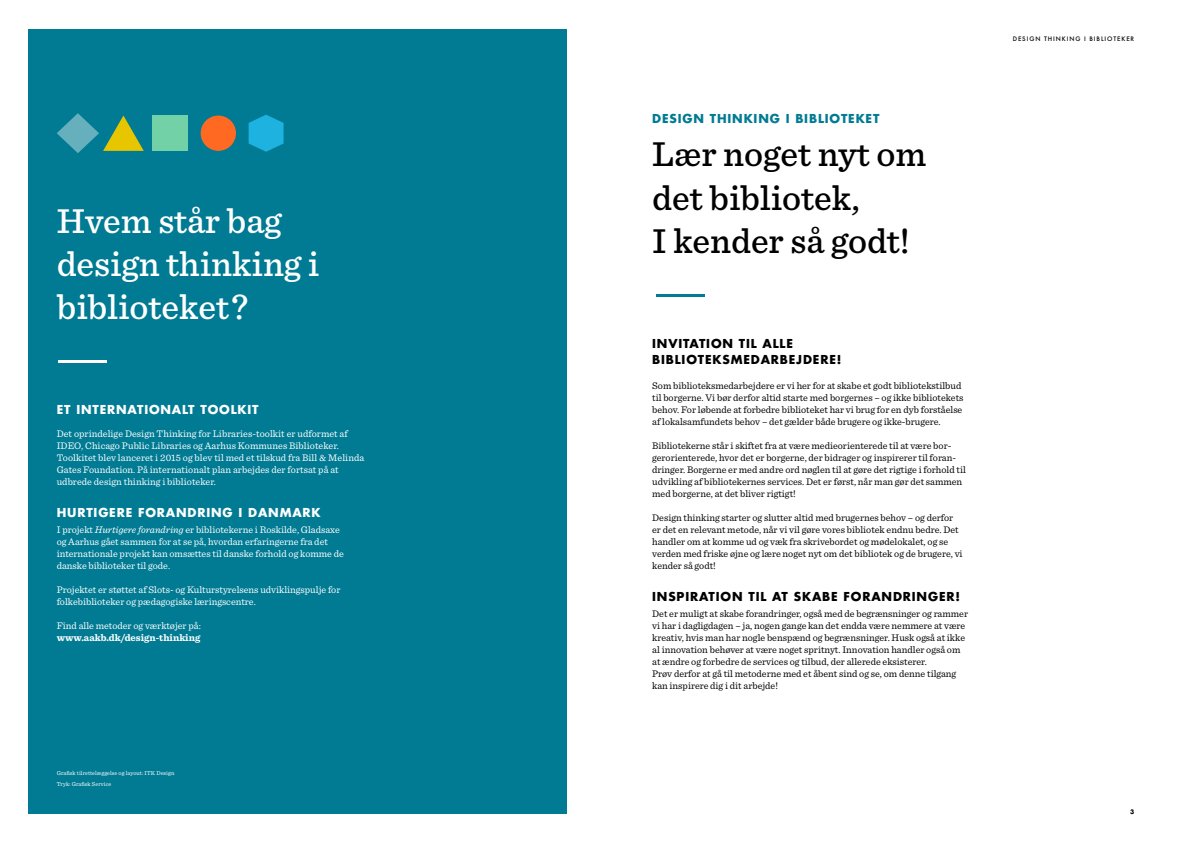
<style>
.page{position:relative;width:1191px;height:842px;background:#fff}
.page>*{position:absolute;margin:0;border:0;box-sizing:border-box;transform-origin:0 0}
.t1{font:500 36px/43.2px "Sentinel";color:#000}
.t2{font:500 36px/43.2px "Sentinel";color:#fff}
.t3{font:500 36px "Sentinel";color:#fff;scale:2 1}
.t4{font:500 36px "Sentinel";color:#007b93;scale:2 1}
.t5{font:700 12px/16px "Futura Std";letter-spacing:.07em;color:#000}
.t6{font:700 12px "Futura Std";letter-spacing:.07em;color:#fff}
.t7{font:700 12px "Futura Std";letter-spacing:.07em;color:#007b93}
.t8{font:10px/12px "Sentinel";color:#000}
.t9{font:10px/12px "Sentinel";color:#fff}
.t10{font:700 10px "Sentinel";color:#fff}
.t11{font:6px/11px "Sentinel";letter-spacing:.01em;color:#fff}
.t12{font:500 6px "Futura";letter-spacing:.15em;color:#000}
.t13{font:700 6px "Futura Std";color:#000}
.s1{font-style:italic}
</style>
<div class="page">
<div style="left:28px;top:29px;width:539px;height:785px;background:#007b93"></div>
<div style="left:201px;top:116px;width:35px;height:35px;background:#ff6922;border-radius:50%"></div>
<div style="left:153px;top:116px;width:35px;height:35px;background:#72d1a7"></div>
<svg style="left:57px;top:113px;width:87px;height:40px"></svg>
<svg style="left:249px;top:115px;width:34px;height:37px"></svg>
<h1 class="t2" style="left:57px;top:197px;width:264px">Hvem står bag design thinking i biblioteket ?</h1>
<h1 class="t3" style="left:54px;top:331px;width:30px">—</h1>
<p class="t6" style="left:57px;top:402px;width:203px">ET INTERNATIONALT TOOLKIT</p>
<p class="t9" style="left:57px;top:427px;width:309px">Det oprindelige Design Thinking for Libraries-toolkit er udformet af IDEO, Chicago Public Libraries og Aarhus Kommunes Biblioteker.<br>Toolkitet blev lanceret i 2015 og blev til med et tilskud fra Bill &amp; Melinda Gates Foundation. På internationalt plan arbejdes der fortsat på at udbrede design thinking i biblioteker.</p>
<p class="t6" style="left:57px;top:505px;width:265px">HURTIGERE FORANDRING I DANMARK</p>
<p class="t9" style="left:57px;top:523px;width:289px">I projekt <span class="s1">Hurtigere forandring</span> er bibliotekerne i Roskilde, Gladsaxe og Aarhus gået sammen for at se på, hvordan erfaringerne fra det internationale projekt kan omsættes til danske forhold og komme de danske biblioteker til gode.</p>
<p class="t9" style="left:57px;top:583px;width:285px">Projektet er støttet af Slots- og Kulturstyrelsens udviklingspulje for folkebiblioteker og pædagogiske læringscentre.</p>
<p class="t9" style="left:57px;top:619px;width:146px">Find alle metoder og værktøjer på:</p>
<p class="t10" style="left:57px;top:630px;width:145px">www.aakb.dk/design-thinking</p>
<p class="t11" style="left:57px;top:767px;width:119px">Grafisk tilrettelæggelse og layout: ITK Design<br>Tryk: Grafisk Service</p>
<p class="t7" style="left:652px;top:111px;width:229px">DESIGN THINKING I BIBLIOTEKET</p>
<h1 class="t1" style="left:652px;top:131px;width:275px">Lær noget nyt om det bibliotek,<br>I kender så godt!</h1>
<h1 class="t4" style="left:652px;top:264px;width:30px">—</h1>
<p class="t5" style="left:652px;top:335px;width:191px">INVITATION TIL ALLE<br>BIBLIOTEKSMEDARBEJDERE!</p>
<p class="t8" style="left:652px;top:379px;width:313px">Som biblioteksmedarbejdere er vi her for at skabe et godt bibliotekstilbud til borgerne. Vi bør derfor altid starte med borgernes – og ikke bibliotekets behov. For løbende at forbedre biblioteket har vi brug for en dyb forståelse af lokalsamfundets behov – det gælder både brugere og ikke-brugere.</p>
<p class="t8" style="left:652px;top:439px;width:315px">Bibliotekerne står i skiftet fra at være medieorienterede til at være bor&shy;gerorienterede, hvor det er borgerne, der bidrager og inspirerer til foran&shy;dringer. Borgerne er med andre ord nøglen til at gøre det rigtige i forhold til udvikling af bibliotekernes services. Det er først, når man gør det sammen med borgerne, at det bliver rigtigt!</p>
<p class="t8" style="left:652px;top:511px;width:312px">Design thinking starter og slutter altid med brugernes behov – og derfor er det en relevant metode, når vi vil gøre vores bibliotek endnu bedre. Det handler om at komme ud og væk fra skrivebordet og mødelokalet, og se verden med friske øjne og lære noget nyt om det bibliotek og de brugere, vi kender så godt!</p>
<p class="t5" style="left:652px;top:589px;width:309px">INSPIRATION TIL AT SKABE FORANDRINGER!</p>
<p class="t8" style="left:652px;top:607px;width:317px">Det er muligt at skabe forandringer, også med de begrænsninger og rammer vi har i dagligdagen – ja, nogen gange kan det endda være nemmere at være kreativ, hvis man har nogle benspænd og begrænsninger. Husk også at ikke al innovation behøver at være noget spritnyt. Innovation handler også om at ændre og forbedre de services og tilbud, der allerede eksisterer.<br>Prøv derfor at gå til metoderne med et åbent sind og se, om denne tilgang kan inspirere dig i dit arbejde!</p>
<p class="t12" style="left:1012px;top:35px;width:123px">DESIGN THINKING I BIBLIOTEKER</p>
<p class="t13" style="left:1130px;top:807px;width:6px">3</p>
</div>
